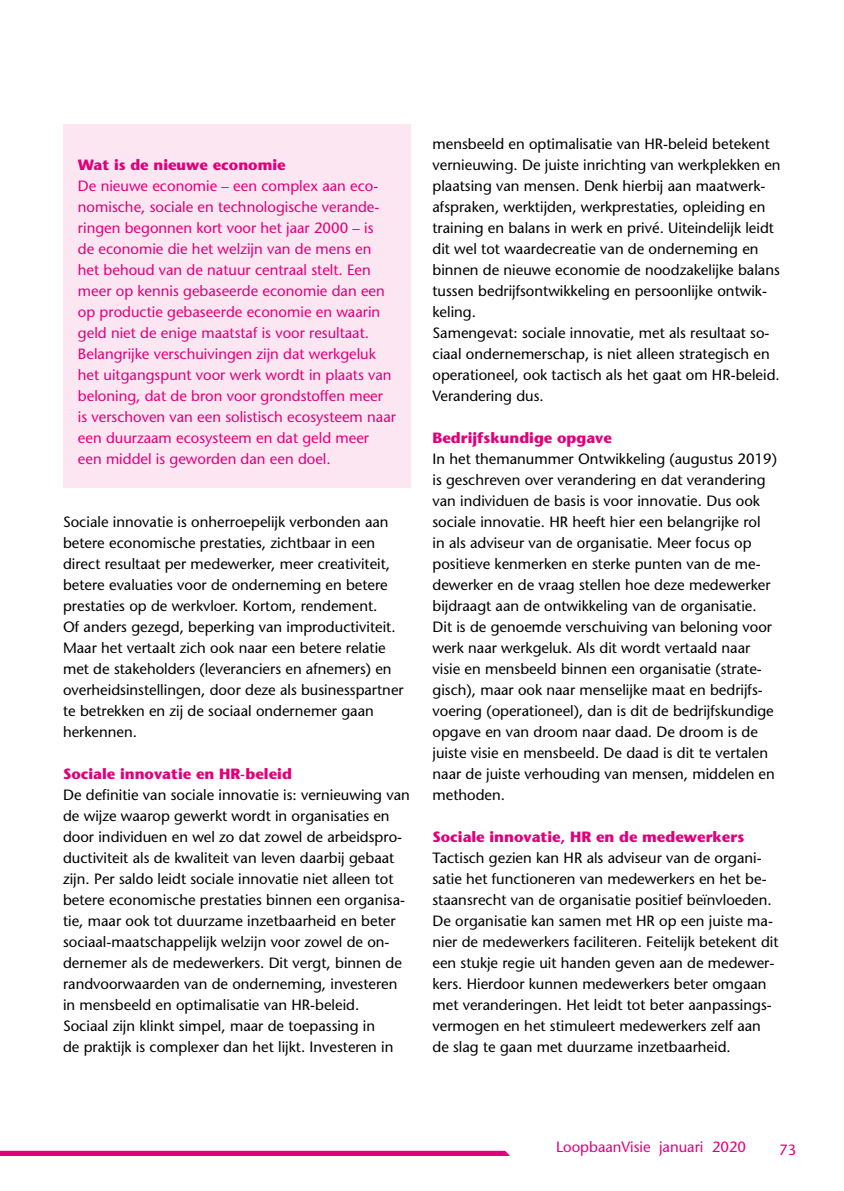
<style>
.page{position:relative;width:844px;height:1191px;background:#fff}
.page>*{position:absolute;margin:0;border:0;box-sizing:border-box;transform-origin:0 0}
.t1{font:14.88px/21px "Stone Sans";color:#000}
.t2{font:14.88px/21px "Stone Sans";color:#e2007a}
.t3{font:700 14.88px "Stone Sans";color:#e2007a}
</style>
<div class="page">
<svg style="left:0;top:1150px;width:510px;height:6px;background:#e5248c"></svg>
<div style="left:63px;top:124px;width:347px;height:363px;background:#fce6f1"></div>
<p class="t3" style="left:78px;top:155px;width:209px">Wat is de nieuwe economie</p>
<p class="t2" style="left:78px;top:175px;width:319px">De nieuwe economie – een complex aan eco&shy;nomische, sociale en technologische verande&shy;ringen begonnen kort voor het jaar 2000 – is<br>de economie die het welzijn van de mens en het behoud van de natuur centraal stelt. Een meer op kennis gebaseerde economie dan een op productie gebaseerde economie en waarin geld niet de enige maatstaf is voor resultaat.<br>Belangrijke verschuivingen zijn dat werkgeluk het uitgangspunt voor werk wordt in plaats van beloning, dat de bron voor grondstoffen meer is verschoven van een solistisch ecosysteem naar een duurzaam ecosysteem en dat geld meer een middel is geworden dan een doel.</p>
<p class="t1" style="left:63px;top:511px;width:342px">Sociale innovatie is onherroepelijk verbonden aan betere economische prestaties, zichtbaar in een direct resultaat per medewerker, meer creativiteit, betere evaluaties voor de onderneming en betere prestaties op de werkvloer. Kortom, rendement.<br>Of anders gezegd, beperking van improductiviteit.<br>Maar het vertaalt zich ook naar een betere relatie met de stakeholders (leveranciers en afnemers) en overheidsinstellingen, door deze als businesspartner te betrekken en zij de sociaal ondernemer gaan herkennen.</p>
<p class="t3" style="left:63px;top:764px;width:230px">Sociale innovatie en HR-beleid</p>
<p class="t1" style="left:63px;top:784px;width:348px">De definitie van sociale innovatie is: vernieuwing van de wijze waarop gewerkt wordt in organisaties en door individuen en wel zo dat zowel de arbeidspro&shy;ductiviteit als de kwaliteit van leven daarbij gebaat zijn. Per saldo leidt sociale innovatie niet alleen tot betere economische prestaties binnen een organisa&shy;tie, maar ook tot duurzame inzetbaarheid en beter sociaal-maatschappelijk welzijn voor zowel de on&shy;dernemer als de medewerkers. Dit vergt, binnen de randvoorwaarden van de onderneming, investeren in mensbeeld en optimalisatie van HR-beleid.<br>Sociaal zijn klinkt simpel, maar de toepassing in<br>de praktijk is complexer dan het lijkt. Investeren in</p>
<p class="t1" style="left:432px;top:133px;width:349px">mensbeeld en optimalisatie van HR-beleid betekent vernieuwing. De juiste inrichting van werkplekken en plaatsing van mensen. Denk hierbij aan maatwerk&shy;afspraken, werktijden, werkprestaties, opleiding en training en balans in werk en privé. Uiteindelijk leidt dit wel tot waardecreatie van de onderneming en binnen de nieuwe economie de noodzakelijke balans tussen bedrijfsontwikkeling en persoonlijke ontwik&shy;keling.<br>Samengevat: sociale innovatie, met als resultaat so&shy;ciaal ondernemerschap, is niet alleen strategisch en operationeel, ook tactisch als het gaat om HR-beleid.<br>Verandering dus.</p>
<p class="t3" style="left:432px;top:428px;width:181px">Bedrijfskundige opgave</p>
<p class="t1" style="left:432px;top:448px;width:346px">In het themanummer Ontwikkeling (augustus 2019) is geschreven over verandering en dat verandering van individuen de basis is voor innovatie. Dus ook sociale innovatie. HR heeft hier een belangrijke rol<br>in als adviseur van de organisatie. Meer focus op positieve kenmerken en sterke punten van de me&shy;dewerker en de vraag stellen hoe deze medewerker bijdraagt aan de ontwikkeling van de organisatie.<br>Dit is de genoemde verschuiving van beloning voor werk naar werkgeluk. Als dit wordt vertaald naar visie en mensbeeld binnen een organisatie (strate&shy;gisch), maar ook naar menselijke maat en bedrijfs&shy;voering (operationeel), dan is dit de bedrijfskundige opgave en van droom naar daad. De droom is de juiste visie en mensbeeld. De daad is dit te vertalen naar de juiste verhouding van mensen, middelen en methoden.</p>
<p class="t3" style="left:432px;top:827px;width:313px">Sociale innovatie, HR en de medewerkers</p>
<p class="t1" style="left:432px;top:847px;width:347px">Tactisch gezien kan HR als adviseur van de organi&shy;satie het functioneren van medewerkers en het be&shy;staansrecht van de organisatie positief beïnvloeden.<br>De organisatie kan samen met HR op een juiste ma&shy;nier de medewerkers faciliteren. Feitelijk betekent dit een stukje regie uit handen geven aan de medewer&shy;kers. Hierdoor kunnen medewerkers beter omgaan met veranderingen. Het leidt tot beter aanpassings&shy;vermogen en het stimuleert medewerkers zelf aan de slag te gaan met duurzame inzetbaarheid.</p>
<p class="t2" style="left:556px;top:1136px;width:192px">LoopbaanVisie januari 2020</p>
<p class="t2" style="left:779px;top:1139px;width:19px">73</p>
</div>
